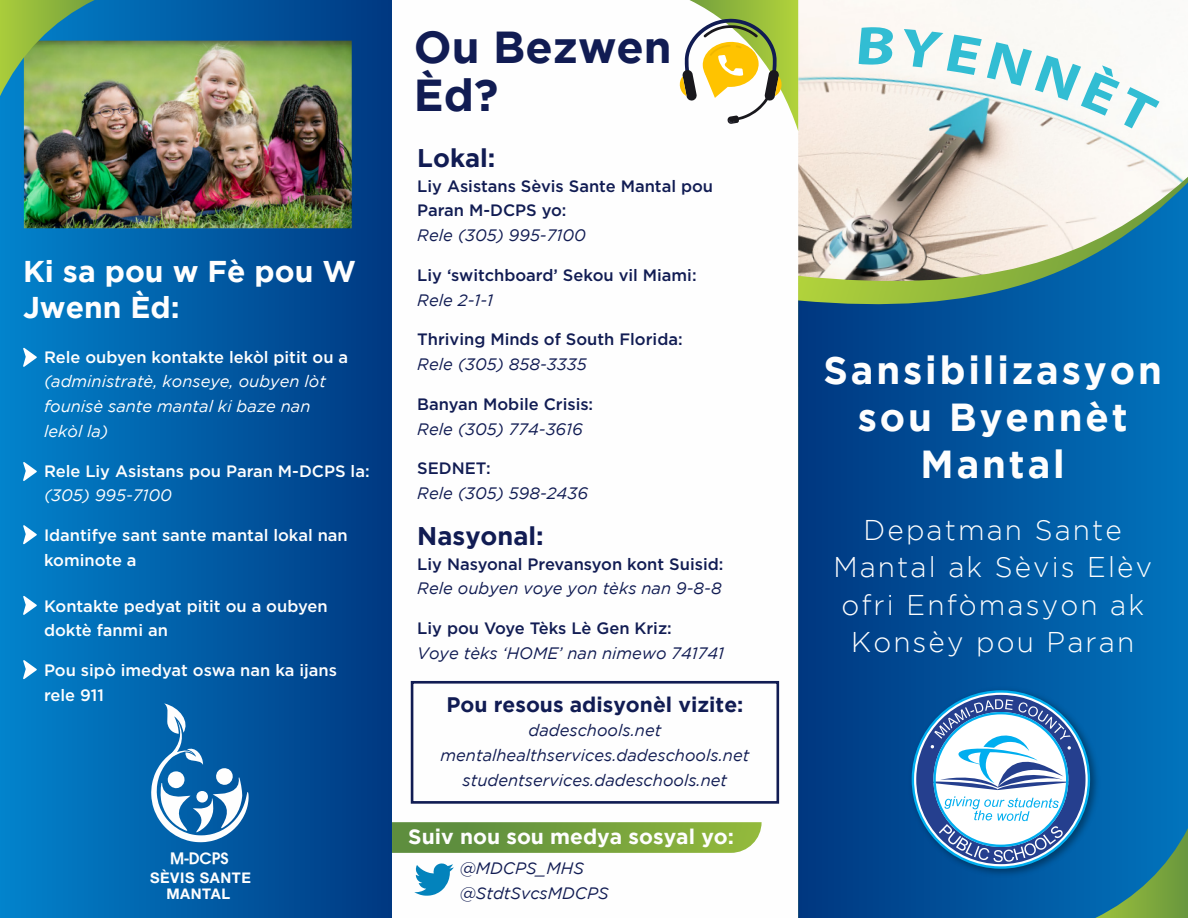
<style>
.page{position:relative;width:1188px;height:918px;background:#fff}
.page>*{position:absolute;margin:0;border:0;box-sizing:border-box;transform-origin:0 0}
.t1{font:700 44.7px/48px "Gotham";color:#111c53}
.t2{font:700 39px/46.8px "Gotham";letter-spacing:.075em;color:#fefefe;text-align:center}
.t3{font:700 30px/36px "Gotham";color:#fefefe}
.t4{font:300 28.5px/37.5px "Gotham";letter-spacing:.075em;color:#fefefe;text-align:center}
.t5{font:700 25.5px "Gotham";color:#111c53}
.t6{font:700 21px "Gotham";color:#111c53}
.t7{font:700 21px "Gotham";color:#fefefe}
.t8{font:17.25px "Avant Garde ITCTT Demi";color:#fefefe}
.t9{font:italic 16.5px/24.8px "Gotham";color:#111c53}
.t10{font:500 16.5px/24.8px "Gotham";color:#111c53}
.t11{font:500 16.5px/24.8px "Gotham";color:#fefefe}
.t12{font:italic 16.5px/24.8px "Gotham";color:#fefefe}
.t13{font:700 14.7px/16.5px "Helvetica Neue LT Std";letter-spacing:.04em;color:#fefefe;text-align:center}
</style>
<div class="page">
<div style="left:0;top:0;width:392px;height:918px;background:linear-gradient(to right,#0283cc,#003881)"></div>
<img style="left:798px;top:0;width:390px;height:177px">
<svg style="left:859px;top:27px;width:34px;height:38px"></svg>
<svg style="left:904px;top:29px;width:256px;height:99px"></svg>
<svg style="left:798px;top:182px;width:390px;height:736px;background:#22679e"></svg>
<img style="left:905px;top:684px;width:198px;height:198px">
<svg style="left:912px;top:690px;width:276px;height:228px"></svg>
<svg style="left:151px;top:703px;width:98px;height:139px"></svg>
<img style="left:24px;top:41px;width:328px;height:187px">
<svg style="left:0;top:0;width:95px;height:96px;background:#7bac65"></svg>
<svg style="left:23px;top:348px;width:14px;height:19px"></svg>
<svg style="left:23px;top:462px;width:14px;height:19px"></svg>
<svg style="left:23px;top:525px;width:14px;height:20px"></svg>
<svg style="left:23px;top:596px;width:14px;height:19px"></svg>
<svg style="left:23px;top:660px;width:14px;height:19px"></svg>
<svg style="left:392px;top:822px;width:370px;height:31px;background:#77a242"></svg>
<svg style="left:414px;top:863px;width:40px;height:33px"></svg>
<svg style="left:679px;top:0;width:119px;height:130px"></svg>
<div style="left:411px;top:681px;width:368px;height:123px;border:3px solid #111c53"></div>
<h3 class="t3" style="left:23px;top:252px;width:335px">Ki sa pou w Fè pou W<br>Jwenn Èd:</h3>
<p class="t11" style="left:44px;top:344px;width:306px">Rele oubyen kontakte lekòl pitit ou a</p>
<p class="t12" style="left:44px;top:369px;width:284px">(administratè, konseye, oubyen lòt founisè sante mantal ki baze nan lekòl la)</p>
<p class="t11" style="left:44px;top:458px;width:327px">Rele Liy Asistans pou Paran M-DCPS la:</p>
<p class="t12" style="left:44px;top:483px;width:130px">(305) 995-7100</p>
<p class="t11" style="left:44px;top:523px;width:305px">Idantifye sant sante mantal lokal nan kominote a</p>
<p class="t11" style="left:44px;top:593px;width:285px">Kontakte pedyat pitit ou a oubyen doktè fanmi an</p>
<p class="t11" style="left:44px;top:658px;width:295px">Pou sipò imedyat oswa nan ka ijans rele 911</p>
<p class="t8" style="left:170px;top:848px;width:60px">M-DCPS</p>
<p class="t13" style="left:150px;top:869px;width:102px">SÈVIS SANTE<br>MANTAL</p>
<h1 class="t1" style="left:414px;top:22px;width:259px">Ou Bezwen<br>Èd?</h1>
<h3 class="t5" style="left:417px;top:143px;width:80px">Lokal:</h3>
<p class="t10" style="left:417px;top:173px;width:297px">Liy Asistans Sèvis Sante Mantal pou<br>Paran M-DCPS yo:</p>
<p class="t9" style="left:417px;top:223px;width:170px">Rele (305) 995-7100</p>
<p class="t10" style="left:417px;top:262px;width:281px">Liy ‘switchboard’ Sekou vil Miami:</p>
<p class="t9" style="left:417px;top:287px;width:77px">Rele 2-1-1</p>
<p class="t10" style="left:417px;top:327px;width:267px">Thriving Minds of South Florida:</p>
<p class="t9" style="left:417px;top:352px;width:171px">Rele (305) 858-3335</p>
<p class="t10" style="left:417px;top:391px;width:177px">Banyan Mobile Crisis:</p>
<p class="t9" style="left:417px;top:416px;width:167px">Rele (305) 774-3616</p>
<p class="t10" style="left:417px;top:456px;width:75px">SEDNET:</p>
<p class="t9" style="left:417px;top:481px;width:172px">Rele (305) 598-2436</p>
<h3 class="t5" style="left:417px;top:521px;width:128px">Nasyonal:</h3>
<p class="t10" style="left:417px;top:551px;width:308px">Liy Nasyonal Prevansyon kont Suisid:</p>
<p class="t9" style="left:417px;top:576px;width:306px">Rele oubyen voye yon tèks nan 9-8-8</p>
<p class="t10" style="left:417px;top:616px;width:256px">Liy pou Voye Tèks Lè Gen Kriz:</p>
<p class="t9" style="left:417px;top:641px;width:308px">Voye tèks ‘HOME’ nan nimewo 741741</p>
<p class="t6" style="left:446px;top:692px;width:298px">Pou resous adisyonèl vizite:</p>
<p class="t9" style="left:441px;top:718px;width:310px;text-align:center">dadeschools.net mentalhealthservices.dadeschools.net studentservices.dadeschools.net</p>
<p class="t7" style="left:408px;top:825px;width:327px">Suiv nou sou medya sosyal yo:</p>
<p class="t9" style="left:460px;top:856px;width:150px">@MDCPS_MHS @StdtSvcsMDCPS</p>
<h2 class="t2" style="left:823px;top:346px;width:340px">Sansibilizasyon sou Byennèt<br>Mantal</h2>
<h3 class="t4" style="left:833px;top:511px;width:320px">Depatman Sante<br>Mantal ak Sèvis Elèv ofri Enfòmasyon ak<br>Konsèy pou Paran</h3>
</div>
